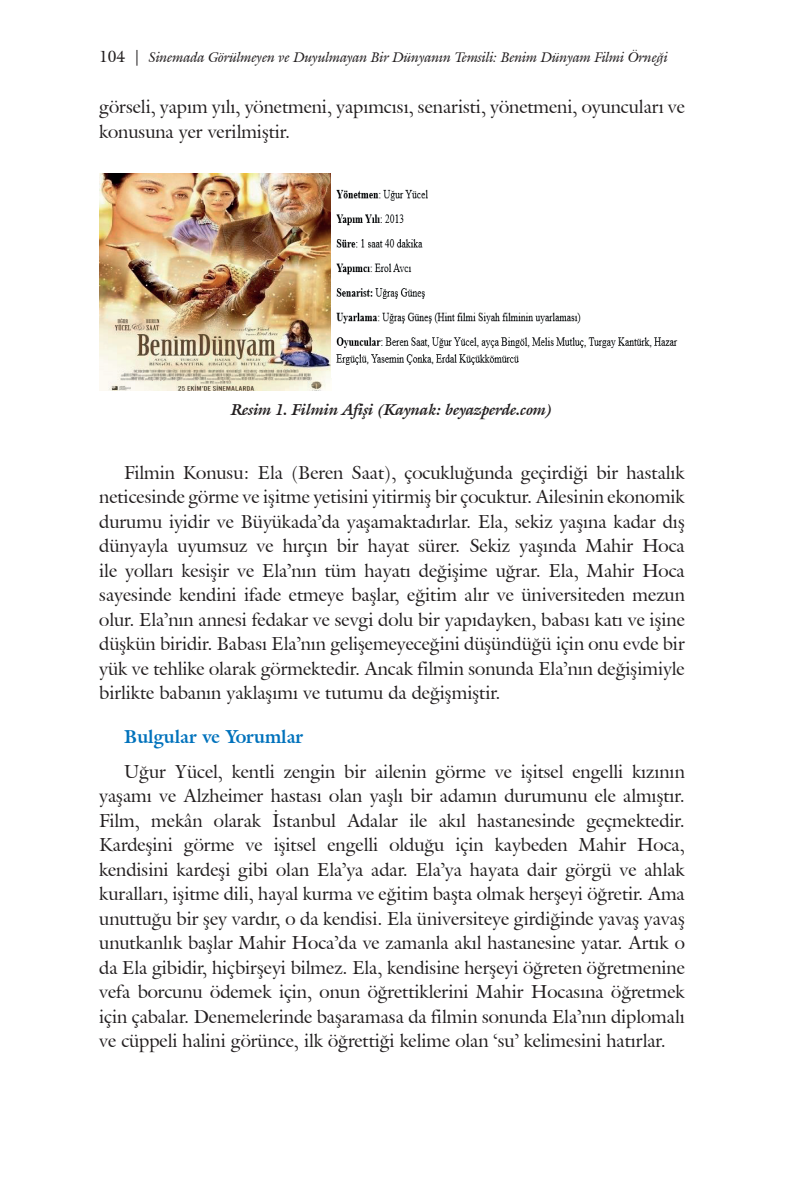
<style>
.page{position:relative;width:794px;height:1191px;background:#fff}
.page>*{position:absolute;margin:0;border:0;box-sizing:border-box;transform-origin:0 0}
.t1{font:18.38px/24.5px "Galliard IT Cby BT";color:#231f20;text-align:justify}
.t2{font:700 18.38px "Galliard IT Cby BT";color:#0072bc}
.t3{font:italic 700 15.75px "Galliard IT Cby BT";color:#231f20}
.t4{font:italic 14px "Galliard IT Cby BT";color:#231f20}
.s1{font-style:normal;font-size:15.75px}
</style>
<div class="page">
<img style="left:99px;top:174px;width:233px;height:216px">
<img style="left:336px;top:189px;width:342px;height:176px">
<p class="t4" style="left:99px;top:47px;width:570px"><span class="s1">104 |</span> Sinemada Görülmeyen ve Duyulmayan Bir Dünyanın Temsili: Benim Dünyam Filmi Örneği</p>
<p class="t1" style="left:99px;top:94px;width:587px">görseli, yapım yılı, yönetmeni, yapımcısı, senaristi, yönetmeni, oyuncuları ve konusuna yer verilmiştir.</p>
<p class="t3" style="left:231px;top:398px;width:322px">Resim 1. Filmin Afişi (Kaynak: beyazperde.com)</p>
<p class="t1" style="left:99px;top:460px;width:587px;text-indent:25px">Filmin Konusu: Ela (Beren Saat), çocukluğunda geçirdiği bir hastalık neticesinde görme ve işitme yetisini yitirmiş bir çocuktur. Ailesinin ekonomik durumu iyidir ve Büyükada’da yaşamaktadırlar. Ela, sekiz yaşına kadar dış dünyayla uyumsuz ve hırçın bir hayat sürer. Sekiz yaşında Mahir Hoca ile yolları kesişir ve Ela’nın tüm hayatı değişime uğrar. Ela, Mahir Hoca sayesinde kendini ifade etmeye başlar, eğitim alır ve üniversiteden mezun olur. Ela’nın annesi fedakar ve sevgi dolu bir yapıdayken, babası katı ve işine düşkün biridir. Babası Ela’nın gelişemeyeceğini düşündüğü için onu evde bir yük ve tehlike olarak görmektedir. Ancak filmin sonunda Ela’nın değişimiyle birlikte babanın yaklaşımı ve tutumu da değişmiştir.</p>
<p class="t2" style="left:124px;top:725px;width:181px">Bulgular ve Yorumlar</p>
<p class="t1" style="left:99px;top:759px;width:587px;text-indent:25px">Uğur Yücel, kentli zengin bir ailenin görme ve işitsel engelli kızının yaşamı ve Alzheimer hastası olan yaşlı bir adamın durumunu ele almıştır.<br>Film, mekân olarak İstanbul Adalar ile akıl hastanesinde geçmektedir.<br>Kardeşini görme ve işitsel engelli olduğu için kaybeden Mahir Hoca, kendisini kardeşi gibi olan Ela’ya adar. Ela’ya hayata dair görgü ve ahlak kuralları, işitme dili, hayal kurma ve eğitim başta olmak herşeyi öğretir. Ama unuttuğu bir şey vardır, o da kendisi. Ela üniversiteye girdiğinde yavaş yavaş unutkanlık başlar Mahir Hoca’da ve zamanla akıl hastanesine yatar. Artık o da Ela gibidir, hiçbirşeyi bilmez. Ela, kendisine herşeyi öğreten öğretmenine vefa borcunu ödemek için, onun öğrettiklerini Mahir Hocasına öğretmek için çabalar. Denemelerinde başaramasa da filmin sonunda Ela’nın diplomalı ve cüppeli halini görünce, ilk öğrettiği kelime olan ‘su’ kelimesini hatırlar.</p>
</div>
